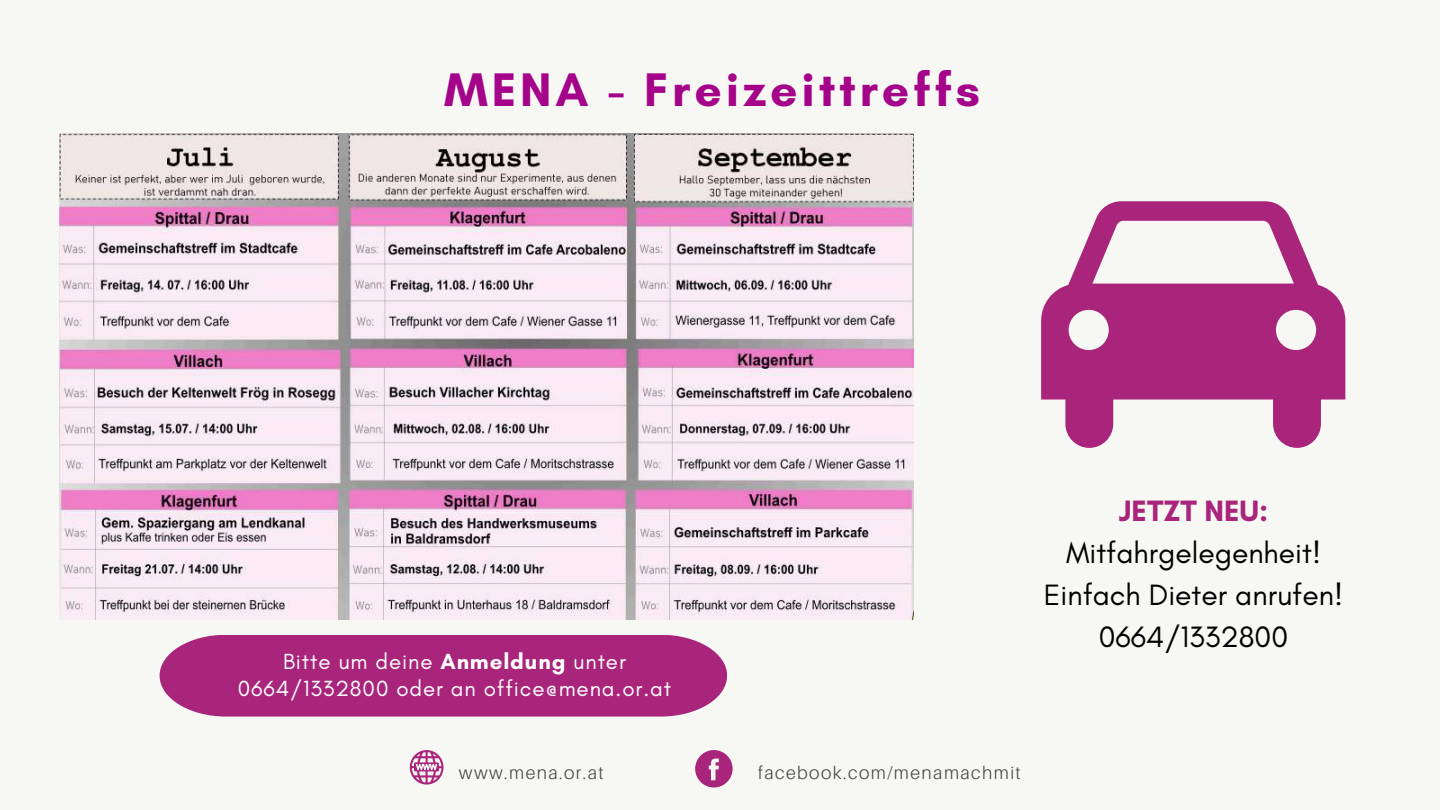
<style>
.page{position:relative;width:1440px;height:810px;background:#f7f8f3}
.page>*{position:absolute;margin:0;border:0;box-sizing:border-box;transform-origin:0 0}
.t1{font:700 48px "Glacial Indifference";letter-spacing:.08em;color:#a4038a}
.t2{font:30px/42px "Glacial Indifference";color:#000;text-align:center}
.t3{font:700 30px "Glacial Indifference";color:#a9257c}
.t4{font:22.3px/26.2px "Glacial Indifference";letter-spacing:.04em;color:#fff;text-align:center}
.t5{font:300 18px "Aileron";letter-spacing:.08em;color:#444440}
.s1{font-weight:700}
</style>
<div class="page">
<svg style="left:410px;top:750px;width:34px;height:35px"></svg>
<svg style="left:695px;top:750px;width:38px;height:38px"></svg>
<div style="left:160px;top:635px;width:567px;height:81px;background:#a9257c"></div>
<svg style="left:1041px;top:201px;width:304px;height:247px;fill:#a9257c"></svg>
<img style="left:60px;top:133px;width:854px;height:486px">
<h1 class="t1" style="left:444px;top:60px;width:537px">MENA - Freizeittreffs</h1>
<p class="t4" style="left:238px;top:648px;width:435px">Bitte um deine <span class="s1">Anmeldung</span> unter<br>0664/1332800 oder an office@mena.or.at</p>
<p class="t5" style="left:459px;top:761px;width:146px">www.mena.or.at</p>
<p class="t5" style="left:758px;top:761px;width:264px">facebook.com/menamachmit</p>
<h2 class="t3" style="left:1119px;top:492px;width:151px">JETZT NEU:</h2>
<h2 class="t2" style="left:1044px;top:531px;width:301px">Mitfahrgelegenheit!<br>Einfach Dieter anrufen!<br>0664/1332800</h2>
</div>
